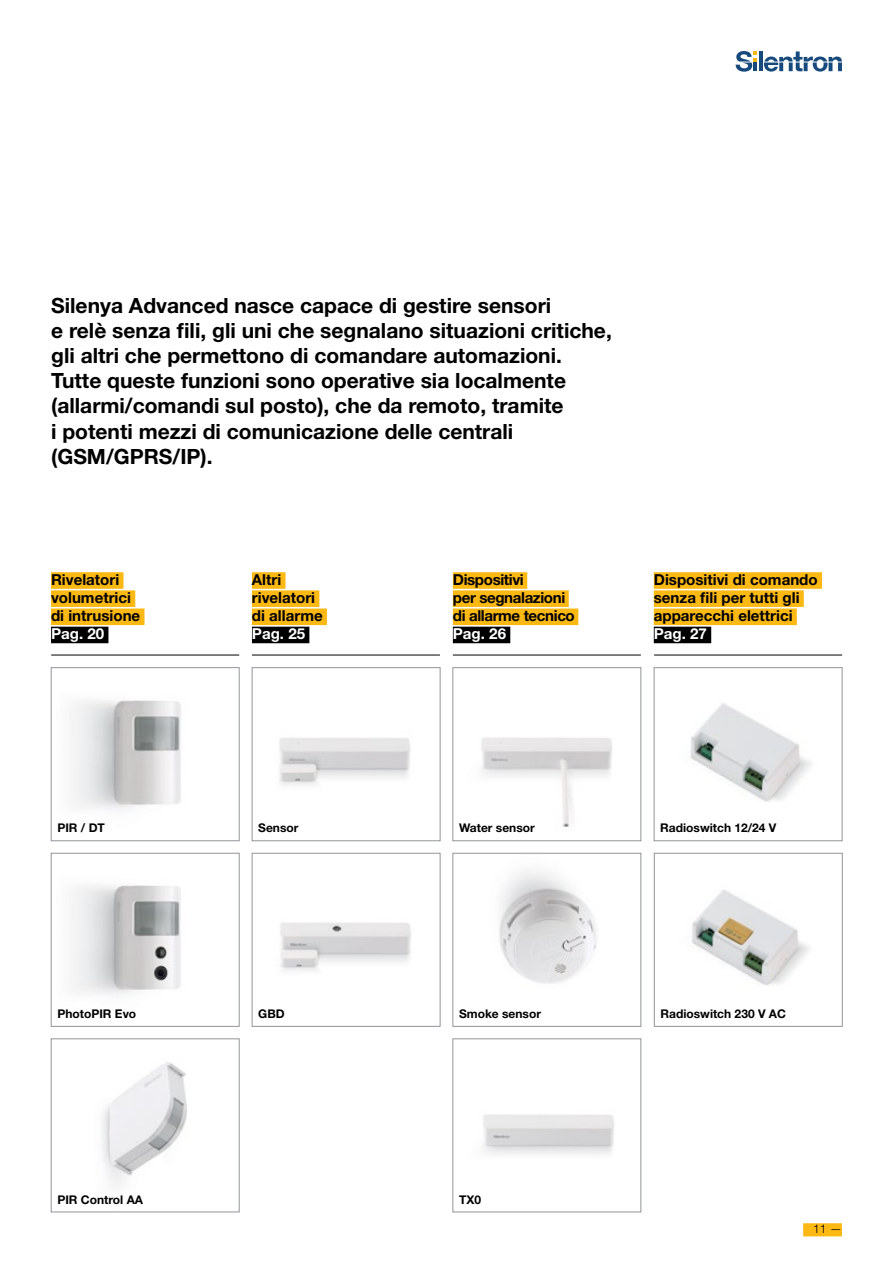
<style>
.page{position:relative;width:893px;height:1263px;background:#fff}
.page>*{position:absolute;margin:0;border:0;box-sizing:border-box;transform-origin:0 0}
.t1{font:700 21px/25.2px "Helvetica Neue LT Std";color:#000}
.t2{font:700 15.15px/18.1px "Helvetica Neue LT Std";color:#000}
.t3{font:700 15.15px/18.1px "Helvetica Neue LT Std";letter-spacing:-.025em;color:#000}
.t4{font:700 15.15px "Helvetica Neue LT Std";color:#fff}
.t5{font:700 12px "Helvetica Neue LT Std";color:#000}
.t6{font:300 12px "Helvetica Neue LT Std";color:#000}
</style>
<div class="page">
<div style="left:803px;top:1223px;width:39px;height:13px;background:#fdb913"></div>
<svg style="left:736px;top:51px;width:106px;height:21px"></svg>
<hr style="left:51px;top:655px;width:188px;height:1px;background:#000">
<hr style="left:252px;top:655px;width:188px;height:1px;background:#000">
<hr style="left:453px;top:655px;width:188px;height:1px;background:#000">
<hr style="left:654px;top:655px;width:188px;height:1px;background:#000">
<img style="left:73px;top:700px;width:108px;height:110px">
<div style="left:51px;top:667px;width:188px;height:174px;border:1px solid #939598"></div>
<img style="left:279px;top:738px;width:132px;height:48px">
<div style="left:252px;top:667px;width:188px;height:174px;border:1px solid #939598"></div>
<img style="left:481px;top:737px;width:131px;height:90px">
<div style="left:453px;top:667px;width:188px;height:174px;border:1px solid #939598"></div>
<img style="left:690px;top:703px;width:122px;height:99px">
<div style="left:654px;top:667px;width:188px;height:174px;border:1px solid #939598"></div>
<img style="left:73px;top:885px;width:108px;height:110px">
<div style="left:51px;top:853px;width:188px;height:173px;border:1px solid #939598"></div>
<img style="left:280px;top:922px;width:131px;height:49px">
<div style="left:252px;top:853px;width:188px;height:173px;border:1px solid #939598"></div>
<img style="left:101px;top:1062px;width:86px;height:125px">
<div style="left:51px;top:1039px;width:188px;height:173px;border:1px solid #939598"></div>
<img style="left:499px;top:871px;width:98px;height:113px">
<div style="left:453px;top:853px;width:188px;height:173px;border:1px solid #939598"></div>
<img style="left:483px;top:1114px;width:131px;height:41px">
<div style="left:453px;top:1039px;width:188px;height:173px;border:1px solid #939598"></div>
<img style="left:691px;top:890px;width:119px;height:96px">
<div style="left:654px;top:853px;width:188px;height:173px;border:1px solid #939598"></div>
<div style="left:51px;top:572px;width:73px;height:17px;background:#fdb913"></div>
<div style="left:51px;top:590px;width:84px;height:17px;background:#fdb913"></div>
<div style="left:51px;top:608px;width:94px;height:17px;background:#fdb913"></div>
<div style="left:51px;top:627px;width:57px;height:16px;background:#000"></div>
<div style="left:252px;top:572px;width:33px;height:17px;background:#fdb913"></div>
<div style="left:252px;top:590px;width:67px;height:17px;background:#fdb913"></div>
<div style="left:252px;top:608px;width:75px;height:17px;background:#fdb913"></div>
<div style="left:252px;top:627px;width:57px;height:16px;background:#000"></div>
<div style="left:453px;top:572px;width:74px;height:17px;background:#fdb913"></div>
<div style="left:453px;top:590px;width:116px;height:17px;background:#fdb913"></div>
<div style="left:453px;top:608px;width:125px;height:17px;background:#fdb913"></div>
<div style="left:453px;top:627px;width:57px;height:16px;background:#000"></div>
<div style="left:654px;top:572px;width:168px;height:17px;background:#fdb913"></div>
<div style="left:654px;top:590px;width:150px;height:17px;background:#fdb913"></div>
<div style="left:654px;top:608px;width:143px;height:17px;background:#fdb913"></div>
<div style="left:654px;top:627px;width:57px;height:16px;background:#000"></div>
<p class="t1" style="left:51px;top:292px;width:562px">Silenya Advanced nasce capace di gestire sensori<br>e relè senza fili, gli uni che segnalano situazioni critiche, gli altri che permettono di comandare automazioni.<br>Tutte queste funzioni sono operative sia localmente (allarmi/comandi sul posto), che da remoto, tramite<br>i potenti mezzi di comunicazione delle centrali (GSM/GPRS/IP).</p>
<p class="t2" style="left:51px;top:570px;width:91px">Rivelatori volumetrici di intrusione</p>
<p class="t4" style="left:51px;top:624px;width:55px">Pag. 20</p>
<p class="t2" style="left:252px;top:570px;width:72px">Altri rivelatori di allarme</p>
<p class="t4" style="left:252px;top:624px;width:55px">Pag. 25</p>
<p class="t3" style="left:453px;top:570px;width:124px">Dispositivi<br>per segnalazioni di allarme tecnico</p>
<p class="t4" style="left:453px;top:624px;width:55px">Pag. 26</p>
<p class="t2" style="left:654px;top:570px;width:165px">Dispositivi di comando senza fili per tutti gli apparecchi elettrici</p>
<p class="t4" style="left:654px;top:624px;width:55px">Pag. 27</p>
<p class="t5" style="left:57px;top:820px;width:49px">PIR / DT</p>
<p class="t5" style="left:258px;top:820px;width:42px">Sensor</p>
<p class="t5" style="left:459px;top:820px;width:77px">Water sensor</p>
<p class="t5" style="left:660px;top:820px;width:118px">Radioswitch 12/24 V</p>
<p class="t5" style="left:57px;top:1006px;width:80px">PhotoPIR Evo</p>
<p class="t5" style="left:258px;top:1006px;width:28px">GBD</p>
<p class="t5" style="left:459px;top:1006px;width:83px">Smoke sensor</p>
<p class="t5" style="left:57px;top:1192px;width:87px">PIR Control AA</p>
<p class="t5" style="left:459px;top:1192px;width:24px">TX0</p>
<p class="t5" style="left:660px;top:1006px;width:127px">Radioswitch 230 V AC</p>
<p class="t6" style="left:813px;top:1222px;width:30px">11 —</p>
</div>
